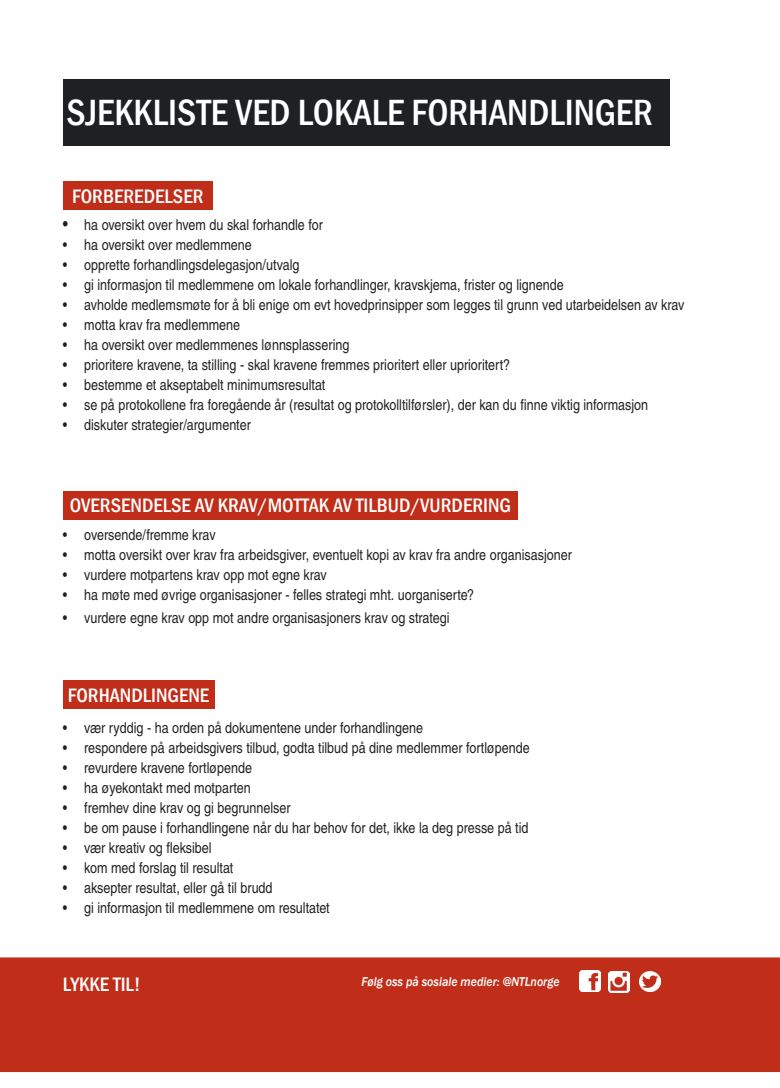
<style>
.page{position:relative;width:780px;height:1088px;background:#fff}
.page>*{position:absolute;margin:0;border:0;box-sizing:border-box;transform-origin:0 0}
.t1{font:500 condensed 37.5px "Franklin Gothic";color:#fff}
.t2{font:500 condensed 20px "Franklin Gothic";color:#fff}
.t3{font:15px "Nimbus San Con L";color:#231f20}
.t4{font:italic 500 13.12px "Franklin Gothic";color:#fff;scale:.91 1}
.s1{font-size:17.5px}
</style>
<div class="page">
<div style="left:0;top:957px;width:780px;height:115px;background:#c02d19"></div>
<img style="left:608px;top:971px;width:22px;height:21px">
<img style="left:579px;top:971px;width:21px;height:21px">
<img style="left:639px;top:971px;width:21px;height:21px">
<div style="left:63px;top:79px;width:606px;height:66px;background:#1e2024"></div>
<div style="left:63px;top:181px;width:149px;height:29px;background:#c02d19"></div>
<div style="left:63px;top:491px;width:455px;height:28px;background:#c02d19"></div>
<div style="left:63px;top:680px;width:151px;height:29px;background:#c02d19"></div>
<p class="t1" style="left:66px;top:88px;width:588px">SJEKKLISTE VED LOKALE FORHANDLINGER</p>
<p class="t2" style="left:72px;top:183px;width:133px">FORBEREDELSER</p>
<p class="t3" style="left:63px;top:214px;width:261px"><span class="s1">•</span> ha oversikt over hvem du skal forhandle for</p>
<p class="t3" style="left:63px;top:234px;width:190px">• ha oversikt over medlemmene</p>
<p class="t3" style="left:63px;top:254px;width:238px">• opprette forhandlingsdelegasjon/utvalg</p>
<p class="t3" style="left:63px;top:274px;width:502px">• gi informasjon til medlemmene om lokale forhandlinger, kravskjema, frister og lignende</p>
<p class="t3" style="left:63px;top:294px;width:623px">• avholde medlemsmøte for å bli enige om evt hovedprinsipper som legges til grunn ved utarbeidelsen av krav</p>
<p class="t3" style="left:63px;top:314px;width:179px">• motta krav fra medlemmene</p>
<p class="t3" style="left:63px;top:334px;width:288px">• ha oversikt over medlemmenes lønnsplassering</p>
<p class="t3" style="left:63px;top:354px;width:449px">• prioritere kravene, ta stilling - skal kravene fremmes prioritert eller uprioritert?</p>
<p class="t3" style="left:63px;top:374px;width:264px">• bestemme et akseptabelt minimumsresultat</p>
<p class="t3" style="left:63px;top:394px;width:586px">• se på protokollene fra foregående år (resultat og protokolltilførsler), der kan du finne viktig informasjon</p>
<p class="t3" style="left:63px;top:414px;width:189px">• diskuter strategier/argumenter</p>
<p class="t2" style="left:70px;top:492px;width:442px">OVERSENDELSE AV KRAV/MOTTAK AV TILBUD/VURDERING</p>
<p class="t3" style="left:63px;top:524px;width:154px">• oversende/fremme krav</p>
<p class="t3" style="left:63px;top:544px;width:510px">• motta oversikt over krav fra arbeidsgiver, eventuelt kopi av krav fra andre organisasjoner</p>
<p class="t3" style="left:63px;top:564px;width:265px">• vurdere motpartens krav opp mot egne krav</p>
<p class="t3" style="left:63px;top:584px;width:412px">• ha møte med øvrige organisasjoner - felles strategi mht. uorganiserte?</p>
<p class="t3" style="left:63px;top:607px;width:388px">• vurdere egne krav opp mot andre organisasjoners krav og strategi</p>
<p class="t2" style="left:68px;top:682px;width:143px">FORHANDLINGENE</p>
<p class="t3" style="left:63px;top:717px;width:361px">• vær ryddig - ha orden på dokumentene under forhandlingene</p>
<p class="t3" style="left:63px;top:737px;width:468px">• respondere på arbeidsgivers tilbud, godta tilbud på dine medlemmer fortløpende</p>
<p class="t3" style="left:63px;top:757px;width:191px">• revurdere kravene fortløpende</p>
<p class="t3" style="left:63px;top:777px;width:189px">• ha øyekontakt med motparten</p>
<p class="t3" style="left:63px;top:797px;width:229px">• fremhev dine krav og gi begrunnelser</p>
<p class="t3" style="left:63px;top:817px;width:467px">• be om pause i forhandlingene når du har behov for det, ikke la deg presse på tid</p>
<p class="t3" style="left:63px;top:837px;width:150px">• vær kreativ og fleksibel</p>
<p class="t3" style="left:63px;top:857px;width:172px">• kom med forslag til resultat</p>
<p class="t3" style="left:63px;top:877px;width:211px">• aksepter resultat, eller gå til brudd</p>
<p class="t3" style="left:63px;top:897px;width:268px">• gi informasjon til medlemmene om resultatet</p>
<p class="t2" style="left:63px;top:971px;width:79px">LYKKE TIL!</p>
<p class="t4" style="left:361px;top:973px;width:219px">Følg oss på sosiale medier: @NTLnorge</p>
</div>
